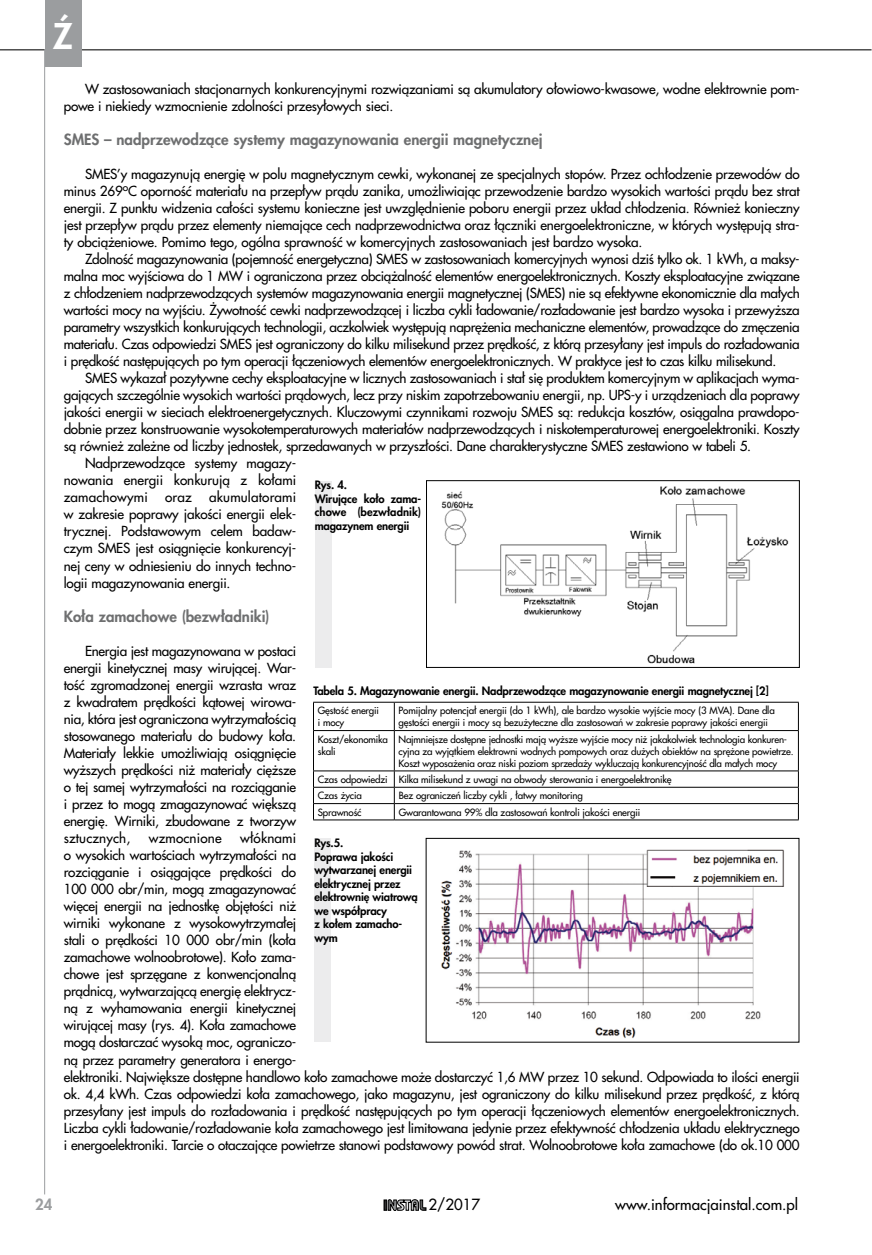
<style>
.page{position:relative;width:872px;height:1255px;background:#fff}
.page>*{position:absolute;margin:0;border:0;box-sizing:border-box;transform-origin:0 0}
.t1{font:800 34.5px "Futura CE";color:#fff}
.t2{font:800 15px "Futura CE";color:#6e6f70}
.t3{font:500 15px "Futura CE";color:#000}
.t4{font:800 15px "Futura CE";color:#9b9d9f}
.t5{font:500 13.5px/17px "Futura CE";letter-spacing:-.02em;color:#000;text-align:justify}
.t6{font:500 13.5px "Futura CE";color:#000}
.t7{font:500 13.5px "Futura CE";letter-spacing:.01em;color:#000}
.t8{font:800 11.25px/13.5px "Futura CE";letter-spacing:-.015em;color:#000}
.t9{font:500 9.75px/12px "Futura CE";letter-spacing:-.015em;color:#000}
</style>
<div class="page">
<hr style="left:0;top:49px;width:871px;height:1px;background:#000">
<hr style="left:44px;top:49px;width:1px;height:1145px;background:#9b9d9f">
<svg style="left:383px;top:1199px;width:44px;height:12px"></svg>
<svg style="left:384px;top:1199px;width:42px;height:11px"></svg>
<div style="left:45px;top:0;width:37px;height:67px;background:#9b9d9f"></div>
<hr style="left:313px;top:702px;width:81px;height:1px;background:#000">
<svg style="left:313px;top:702px;width:1px;height:28px"></svg>
<hr style="left:394px;top:702px;width:404px;height:1px;background:#000">
<svg style="left:394px;top:702px;width:1px;height:28px"></svg>
<svg style="left:798px;top:702px;width:1px;height:28px"></svg>
<hr style="left:313px;top:730px;width:81px;height:1px;background:#000">
<hr style="left:313px;top:730px;width:1px;height:40px;background:#000">
<hr style="left:394px;top:730px;width:404px;height:1px;background:#000">
<hr style="left:394px;top:730px;width:1px;height:40px;background:#000">
<hr style="left:798px;top:730px;width:1px;height:40px;background:#000">
<hr style="left:313px;top:770px;width:81px;height:1px;background:#000">
<hr style="left:394px;top:770px;width:404px;height:1px;background:#000">
<hr style="left:313px;top:787px;width:81px;height:1px;background:#000">
<hr style="left:394px;top:787px;width:404px;height:1px;background:#000">
<hr style="left:313px;top:803px;width:81px;height:1px;background:#000">
<svg style="left:313px;top:771px;width:1px;height:48px"></svg>
<hr style="left:394px;top:803px;width:404px;height:1px;background:#000">
<svg style="left:394px;top:771px;width:1px;height:48px"></svg>
<svg style="left:798px;top:771px;width:1px;height:48px"></svg>
<hr style="left:313px;top:819px;width:81px;height:1px;background:#000">
<hr style="left:394px;top:819px;width:404px;height:1px;background:#000">
<img style="left:441px;top:486px;width:348px;height:178px">
<div style="left:426px;top:480px;width:373px;height:187px;border:1px solid #000"></div>
<div style="left:315px;top:481px;width:16px;height:186px;background:#ececed"></div>
<img style="left:441px;top:849px;width:343px;height:189px">
<div style="left:426px;top:838px;width:373px;height:204px;border:1px solid #000"></div>
<div style="left:314px;top:838px;width:17px;height:203px;background:#ececed"></div>
<h1 class="t1" style="left:53px;top:12px;width:21px">Ź</h1>
<p class="t5" style="left:64px;top:80px;width:737px;text-indent:21px">W zastosowaniach stacjonarnych konkurencyjnymi rozwiązaniami są akumulatory ołowiowo-kwasowe, wodne elektrownie pom&shy;powe i niekiedy wzmocnienie zdolności przesyłowych sieci.</p>
<p class="t2" style="left:64px;top:128px;width:480px">SMES – nadprzewodzące systemy magazynowania energii magnetycznej</p>
<p class="t5" style="left:64px;top:165px;width:737px;text-indent:21px">SMES’y magazynują energię w polu magnetycznym cewki, wykonanej ze specjalnych stopów. Przez ochłodzenie przewodów do minus 269<sup>o</sup>C oporność materiału na przepływ prądu zanika, umożliwiając przewodzenie bardzo wysokich wartości prądu bez strat energii. Z punktu widzenia całości systemu konieczne jest uwzględnienie poboru energii przez układ chłodzenia. Również konieczny jest przepływ prądu przez elementy niemające cech nadprzewodnictwa oraz łączniki energoelektroniczne, w których występują stra&shy;ty obciążeniowe. Pomimo tego, ogólna sprawność w komercyjnych zastosowaniach jest bardzo wysoka.</p>
<p class="t5" style="left:64px;top:250px;width:737px;text-indent:21px">Zdolność magazynowania (pojemność energetyczna) SMES w zastosowaniach komercyjnych wynosi dziś tylko ok. 1 kWh, a maksy&shy;malna moc wyjściowa do 1 MW i ograniczona przez obciążalność elementów energoelektronicznych. Koszty eksploatacyjne związane z chłodzeniem nadprzewodzących systemów magazynowania energii magnetycznej (SMES) nie są efektywne ekonomicznie dla małych wartości mocy na wyjściu. Żywotność cewki nadprzewodzącej i liczba cykli ładowanie/rozładowanie jest bardzo wysoka i przewyższa parametry wszystkich konkurujących technologii, aczkolwiek występują naprężenia mechaniczne elementów, prowadzące do zmęczenia materiału. Czas odpowiedzi SMES jest ograniczony do kilku milisekund przez prędkość, z którą przesyłany jest impuls do rozładowania i prędkość następujących po tym operacji łączeniowych elementów energoelektronicznych. W praktyce jest to czas kilku milisekund.</p>
<p class="t5" style="left:85px;top:369px;width:716px">SMES wykazał pozytywne cechy eksploatacyjne w licznych zastosowaniach i stał się produktem komercyjnym w aplikacjach wyma-</p>
<p class="t5" style="left:64px;top:386px;width:737px">gających szczególnie wysokich wartości prądowych, lecz przy niskim zapotrzebowaniu energii, np. UPS-y i urządzeniach dla poprawy</p>
<p class="t5" style="left:64px;top:403px;width:737px">jakości energii w sieciach elektroenergetycznych. Kluczowymi czynnikami rozwoju SMES są: redukcja kosztów, osiągalna prawdopo-</p>
<p class="t5" style="left:64px;top:420px;width:737px">dobnie przez konstruowanie wysokotemperaturowych materiałów nadprzewodzących i niskotemperaturowej energoelektroniki. Koszty</p>
<p class="t5" style="left:64px;top:437px;width:689px">są również zależne od liczby jednostek, sprzedawanych w przyszłości. Dane charakterystyczne SMES zestawiono w tabeli 5.</p>
<p class="t5" style="left:85px;top:454px;width:213px">Nadprzewodzące systemy magazy-</p>
<p class="t6" style="left:64px;top:470px;width:234px">nowania energii konkurują z kołami</p>
<p class="t7" style="left:64px;top:487px;width:85px">zamachowymi</p>
<p class="t5" style="left:165px;top:488px;width:28px">oraz</p>
<p class="t8" style="left:315px;top:478px;width:108px">Rys. 4.<br>Wirujące koło zama&shy;chowe (bezwładnik) magazynem energii</p>
<p class="t5" style="left:64px;top:488px;width:234px;text-indent:145px">akumulatorami w zakresie poprawy jakości energii elek&shy;trycznej. Podstawowym celem badaw&shy;czym SMES jest osiągnięcie konkurencyj&shy;nej ceny w odniesieniu do innych techno&shy;logii magazynowania energii.</p>
<p class="t2" style="left:64px;top:605px;width:207px">Koła zamachowe (bezwładniki)</p>
<p class="t5" style="left:64px;top:641px;width:234px;text-indent:21px">Energia jest magazynowana w postaci energii kinetycznej masy wirującej. War&shy;tość zgromadzonej energii wzrasta wraz z kwadratem prędkości kątowej wirowa&shy;nia, która jest ograniczona wytrzymałością stosowanego materiału do budowy koła.<br>Materiały lekkie umożliwiają osiągnięcie wyższych prędkości niż materiały cięższe o tej samej wytrzymałości na rozciąganie i przez to mogą zmagazynować większą energię. Wirniki, zbudowane z tworzyw sztucznych,</p>
<p class="t8" style="left:313px;top:683px;width:457px">Tabela 5. Magazynowanie energii. Nadprzewodzące magazynowanie energii magnetycznej [2]</p>
<p class="t9" style="left:318px;top:704px;width:63px">Gęstość energii i mocy</p>
<p class="t9" style="left:398px;top:704px;width:378px">Pomijalny potencjał energii (do 1 kWh), ale bardzo wysokie wyjście mocy (3 MVA). Dane dla gęstości energii i mocy są bezużyteczne dla zastosowań w zakresie poprawy jakości energii</p>
<p class="t9" style="left:318px;top:732px;width:72px">Koszt/ekonomika skali</p>
<p class="t9" style="left:398px;top:732px;width:396px">Najmniejsze dostępne jednostki mają wyższe wyjście mocy niż jakakolwiek technologia konkuren&shy;cyjna za wyjątkiem elektrowni wodnych pompowych oraz dużych obiektów na sprężone powietrze.<br>Koszt wyposażenia oraz niski poziom sprzedaży wykluczają konkurencyjność dla małych mocy</p>
<p class="t9" style="left:318px;top:770px;width:355px;line-height:16.4px">Czas odpowiedzi Kilka milisekund z uwagi na obwody sterowania i energoelektronikę<br>Czas życia</p>
<p class="t9" style="left:399px;top:789px;width:186px">Bez ograniczeń liczby cykli , łatwy monitoring</p>
<p class="t9" style="left:318px;top:805px;width:45px">Sprawność</p>
<p class="t9" style="left:399px;top:805px;width:243px">Gwarantowana 99% dla zastosowań kontroli jakości energii</p>
<p class="t5" style="left:64px;top:829px;width:737px;text-align:left;text-indent:176px">włóknami<br>o wysokich wartościach wytrzymałości na<br>rozciąganie i osiągające prędkości do<br>100 000 obr/min, mogą zmagazynować<br>więcej energii na jednostkę objętości niż<br>wirniki wykonane z wysokowytrzymałej<br>stali o prędkości 10 000 obr/min (koła<br>zamachowe wolnoobrotowe). Koło zama-<br>chowe jest sprzęgane z konwencjonalną<br>prądnicą, wytwarzającą energię elektrycz-<br>ną z wyhamowania energii kinetycznej<br>wirującej masy (rys. 4). Koła zamachowe<br>mogą dostarczać wysoką moc, ograniczo-<br>ną przez parametry generatora i energo-<br>elektroniki. Największe dostępne handlowo koło zamachowe może dostarczyć 1,6 MW przez 10 sekund. Odpowiada to ilości energii ok. 4,4 kWh. Czas odpowiedzi koła zamachowego, jako magazynu, jest ograniczony do kilku milisekund przez prędkość, z którą przesyłany jest impuls do rozładowania i prędkość następujących po tym operacji łączeniowych elementów energoelektronicznych.<br>Liczba cykli ładowanie/rozładowanie koła zamachowego jest limitowana jedynie przez efektywność chłodzenia układu elektrycznego i energoelektroniki. Tarcie o otaczające powietrze stanowi podstawowy powód strat. Wolnoobrotowe koła zamachowe (do ok.10 000</p>
<p class="t7" style="left:149px;top:828px;width:74px">wzmocnione</p>
<p class="t8" style="left:314px;top:835px;width:105px">Rys.5.<br>Poprawa jakości wytwarzanej energii elektrycznej przez elektrownię wiatrową we współpracy<br>z kołem zamacho&shy;wym</p>
<p class="t4" style="left:35px;top:1193px;width:19px">24</p>
<p class="t3" style="left:428px;top:1193px;width:53px">2/2017</p>
<p class="t3" style="left:615px;top:1193px;width:184px">www.informacjainstal.com.pl</p>
</div>
